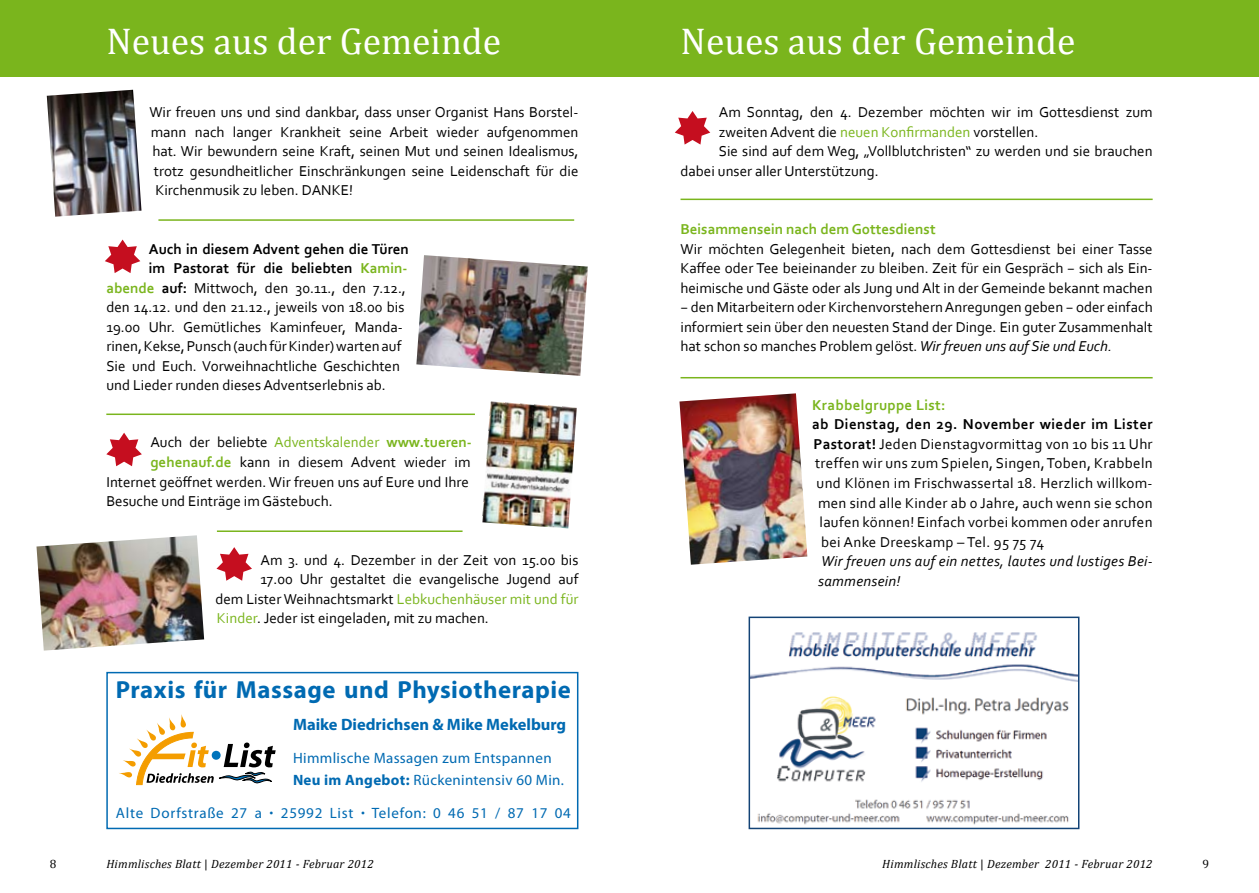
<style>
.page{position:relative;width:1259px;height:893px;background:#fff}
.page>*{position:absolute;margin:0;border:0;box-sizing:border-box;transform-origin:0 0}
.t1{font:37.5px "Cambria";color:#fff}
.t2{font:700 24.75px "Myriad Pro";letter-spacing:.02em;color:#006ab2}
.t3{font:700 16.5px "Myriad Pro";color:#006ab2}
.t4{font:15px/19.5px "Corbel";color:#000;text-align:justify}
.t5{font:15px "Corbel";letter-spacing:.02em;color:#000}
.t6{font:15px/22.5px "Myriad Pro";letter-spacing:.02em;color:#006ab2}
.t7{font:700 15px "Corbel";color:#000}
.t8{font:italic 15px/19.5px "Corbel";letter-spacing:.02em;color:#000}
.t9{font:15px "Myriad Pro";letter-spacing:.05em;color:#006ab2}
.t10{font:700 15px "Corbel";letter-spacing:.03em;color:#000}
.t11{font:700 15px "Corbel";color:#7ab51d}
.t12{font:700 15px "Corbel";letter-spacing:.02em;color:#7ab51d}
.t13{font:italic 12px "Cambria";letter-spacing:.02em;color:#000}
.t14{font:12px "Cambria";color:#000}
.s1{color:#7ab51d}
.s2{font-weight:700;color:#7ab51d}
.s3{font-weight:700}
.s4{font-style:italic}
.s5{font-style:normal}
</style>
<div class="page">
<div style="left:0;top:0;width:1259px;height:77px;background:#7ab51d"></div>
<img style="left:416px;top:255px;width:172px;height:121px">
<img style="left:482px;top:401px;width:95px;height:127px">
<img style="left:36px;top:535px;width:168px;height:116px">
<img style="left:47px;top:90px;width:94px;height:127px">
<svg style="left:216px;top:547px;width:36px;height:34px"></svg>
<svg style="left:105px;top:240px;width:35px;height:33px"></svg>
<svg style="left:106px;top:433px;width:36px;height:33px"></svg>
<img style="left:751px;top:632px;width:325px;height:193px">
<div style="left:748px;top:617px;width:331px;height:212px;border:2px solid #134376"></div>
<hr style="left:158px;top:219px;width:416px;height:2px;background:#7ab51d">
<hr style="left:106px;top:414px;width:369px;height:1px;background:#7ab51d">
<hr style="left:217px;top:530px;width:245px;height:2px;background:#7ab51d">
<hr style="left:680px;top:199px;width:472px;height:1px;background:#7ab51d">
<svg style="left:675px;top:111px;width:35px;height:34px"></svg>
<hr style="left:680px;top:377px;width:472px;height:1px;background:#7ab51d">
<img style="left:679px;top:393px;width:128px;height:172px">
<div style="left:106px;top:672px;width:472px;height:157px;border:2px solid #006ab2"></div>
<svg style="left:119px;top:714px;width:157px;height:71px"></svg>
<h1 class="t1" style="left:106px;top:19px;width:396px">Neues aus der Gemeinde</h1>
<p class="t4" style="left:149px;top:102px;width:430px">Wir freuen uns und sind dankbar, dass unser Organist Hans Borstel-</p>
<p class="t4" style="left:151px;top:122px;width:429px">mann nach langer Krankheit seine Arbeit wieder aufgenommen</p>
<p class="t4" style="left:152px;top:141px;width:427px">hat. Wir bewundern seine Kraft, seinen Mut und seinen Idealismus,</p>
<p class="t4" style="left:154px;top:161px;width:426px">trotz gesundheitlicher Einschränkungen seine Leidenschaft für die</p>
<p class="t4" style="left:155px;top:180px;width:199px">Kirchenmusik zu leben. DANKE!</p>
<p class="t7" style="left:149px;top:240px;width:262px">Auch in diesem Advent gehen die Türen</p>
<p class="t7" style="left:149px;top:259px;width:260px">im Pastorat für die beliebten <span class="s1">Kamin-</span></p>
<p class="t4" style="left:106px;top:278px;width:301px"><span class="s2">abende</span> <span class="s3">auf:</span> Mittwoch, den 30.11., den 7.12.,</p>
<p class="t4" style="left:106px;top:297px;width:299px">den 14.12. und den 21.12., jeweils von 18.00 bis</p>
<p class="t4" style="left:106px;top:317px;width:298px">19.00 Uhr. Gemütliches Kaminfeuer, Manda-</p>
<p class="t4" style="left:106px;top:336px;width:297px">rinen, Kekse, Punsch (auch für Kinder) warten auf</p>
<p class="t4" style="left:106px;top:356px;width:295px">Sie und Euch. Vorweihnachtliche Geschichten</p>
<p class="t4" style="left:106px;top:375px;width:281px">und Lieder runden dieses Adventserlebnis ab.</p>
<p class="t4" style="left:150px;top:432px;width:323px">Auch der beliebte <span class="s1">Adventskalender</span> <span class="s2">www.tueren-</span></p>
<p class="t4" style="left:150px;top:452px;width:322px"><span class="s2">gehenauf.de</span> kann in diesem Advent wieder im</p>
<p class="t4" style="left:106px;top:471px;width:364px">Internet geöffnet werden. Wir freuen uns auf Eure und Ihre</p>
<p class="t4" style="left:106px;top:491px;width:228px">Besuche und Einträge im Gästebuch.</p>
<p class="t4" style="left:260px;top:549px;width:319px">Am 3. und 4. Dezember in der Zeit von 15.00 bis</p>
<p class="t4" style="left:260px;top:569px;width:319px">17.00 Uhr gestaltet die evangelische Jugend auf</p>
<p class="t4" style="left:215px;top:588px;width:364px">dem Lister Weihnachtsmarkt <span class="s1">Lebkuchenhäuser mit und für</span></p>
<p class="t4" style="left:217px;top:608px;width:273px"><span class="s1">Kinder</span>. Jeder ist eingeladen, mit zu machen.</p>
<h2 class="t2" style="left:116px;top:674px;width:456px">Praxis für Massage und Physiotherapie</h2>
<p class="t3" style="left:293px;top:713px;width:275px">Maike Diedrichsen &amp; Mike Mekelburg</p>
<p class="t6" style="left:293px;top:746px;width:272px">Himmlische Massagen zum Entspannen<br><span class="s3">Neu im Angebot:</span> Rückenintensiv 60 Min.</p>
<p class="t9" style="left:116px;top:804px;width:456px">Alte Dorfstraße 27 a <span class="s3">·</span> 25992 List <span class="s3">·</span> Telefon: 0 46 51 / 87 17 04</p>
<h1 class="t1" style="left:680px;top:19px;width:396px">Neues aus der Gemeinde</h1>
<p class="t4" style="left:719px;top:102px;width:435px">Am Sonntag, den 4. Dezember möchten wir im Gottesdienst zum</p>
<p class="t4" style="left:719px;top:122px;width:321px">zweiten Advent die <span class="s1">neuen Konfirmanden</span> vorstellen.</p>
<p class="t4" style="left:719px;top:141px;width:435px">Sie sind auf dem Weg, „Vollblutchristen“ zu werden und sie brauchen</p>
<p class="t4" style="left:680px;top:161px;width:200px">dabei unser aller Unterstützung.</p>
<p class="t11" style="left:680px;top:220px;width:257px">Beisammensein nach dem Gottesdienst</p>
<p class="t4" style="left:680px;top:239px;width:473px">Wir möchten Gelegenheit bieten, nach dem Gottesdienst bei einer Tasse Kaffee oder Tee beieinander zu bleiben. Zeit für ein Gespräch − sich als Ein&shy;heimische und Gäste oder als Jung und Alt in der Gemeinde bekannt machen − den Mitarbeitern oder Kirchenvorstehern Anregungen geben − oder einfach informiert sein über den neuesten Stand der Dinge. Ein guter Zusammenhalt hat schon so manches Problem gelöst. <span class="s4">Wir freuen uns auf Sie und Euch.</span></p>
<p class="t12" style="left:812px;top:396px;width:135px">Krabbelgruppe List:</p>
<p class="t10" style="left:812px;top:415px;width:342px">ab Dienstag, den 29. November wieder im Lister</p>
<p class="t5" style="left:813px;top:435px;width:340px"><span class="s3">Pastorat!</span> Jeden Dienstagvormittag von 10 bis 11 Uhr</p>
<p class="t5" style="left:815px;top:454px;width:339px">treffen wir uns zum Spielen, Singen, Toben, Krabbeln</p>
<p class="t5" style="left:816px;top:474px;width:337px">und Klönen im Frischwassertal 18. Herzlich willkom-</p>
<p class="t5" style="left:818px;top:493px;width:336px">men sind alle Kinder ab 0 Jahre, auch wenn sie schon</p>
<p class="t5" style="left:819px;top:513px;width:334px">laufen können! Einfach vorbei kommen oder anrufen</p>
<p class="t5" style="left:821px;top:532px;width:224px">bei Anke Dreeskamp – Tel. 95 75 74</p>
<p class="t8" style="left:818px;top:551px;width:336px">Wir freuen uns auf ein nettes, lautes und lustiges Bei&shy;sammensein!</p>
<p class="t14" style="left:50px;top:857px;width:8px">8</p>
<p class="t13" style="left:106px;top:856px;width:269px">Himmlisches Blatt <span class="s5">|</span> Dezember 2011 - Februar 2012</p>
<p class="t13" style="left:882px;top:856px;width:272px">Himmlisches Blatt <span class="s5">|</span> Dezember 2011 - Februar 2012</p>
<p class="t14" style="left:1202px;top:857px;width:8px">9</p>
</div>
